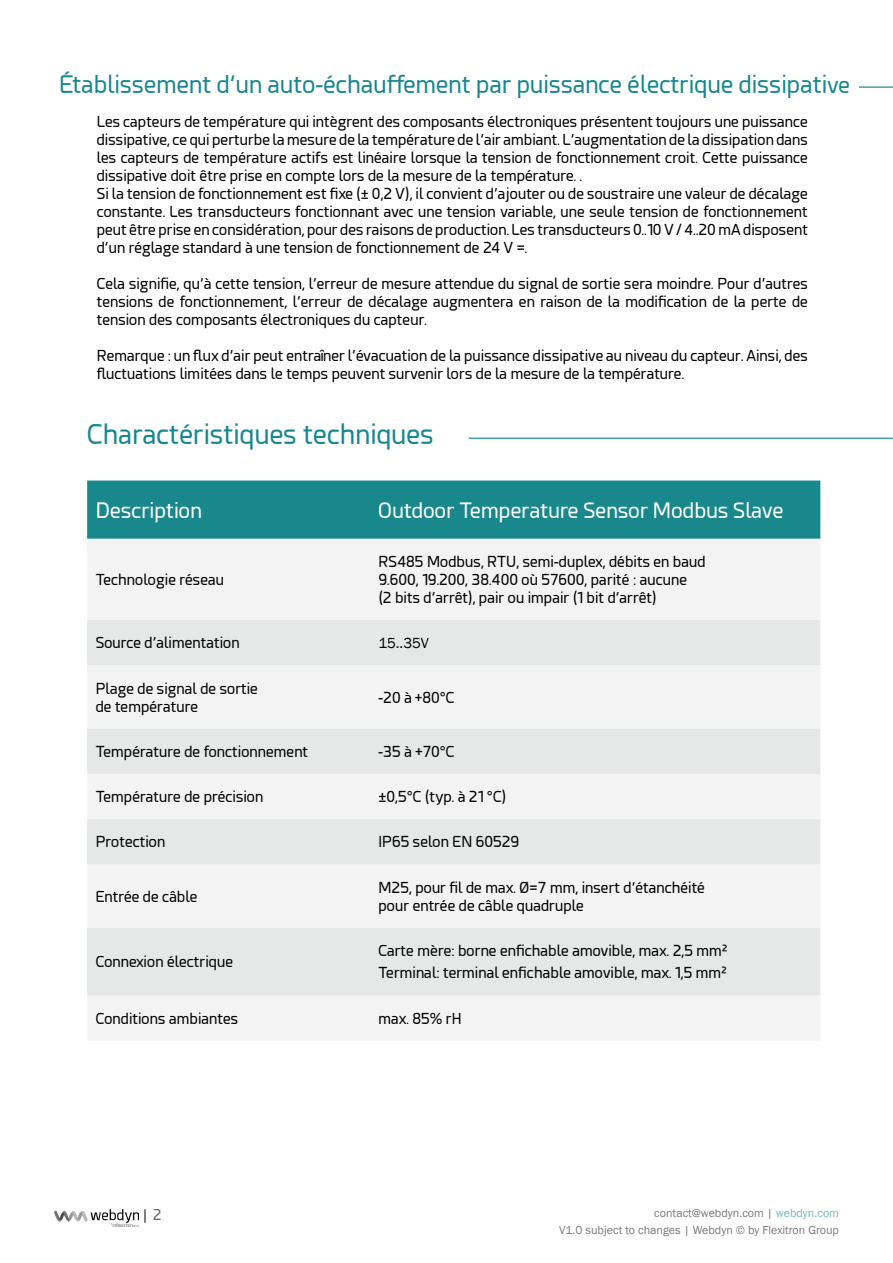
<style>
.page{position:relative;width:893px;height:1263px;background:#fff}
.page>*{position:absolute;margin:0;border:0;box-sizing:border-box;transform-origin:0 0}
.t1{font:27px "Esphimere";color:#18888e}
.t2{font:24px "Esphimere";color:#18888e}
.t3{font:21px "Esphimere";color:#fff}
.Tabla_título{font:15px/18px "Esphimere";color:#000001}
.Tabla_título-2{font:15px "Franklin Gothic";color:#000001}
.t4{font:15px "Esphimere";color:#000002}
.t5{font:12px/16.5px "Franklin Gothic";color:#231f20;text-align:right}
.s1{font-size:22.5px}
.s2{color:#18888d}
</style>
<div class="page">
<svg style="left:145px;top:1209px;width:1px;height:14px"></svg>
<img style="left:54px;top:1209px;width:85px;height:17px">
<hr style="left:469px;top:438px;width:424px;height:1px;background:#06868f">
<div style="left:87px;top:480px;width:733px;height:59px;background:#18888d"></div>
<div style="left:87px;top:539px;width:733px;height:501px;background:#f3f3f3"></div>
<div style="left:87px;top:620px;width:733px;height:45px;background:#e5e8e7"></div>
<div style="left:87px;top:729px;width:733px;height:45px;background:#e5e8e7"></div>
<div style="left:87px;top:819px;width:733px;height:45px;background:#e5e8e7"></div>
<div style="left:87px;top:928px;width:733px;height:67px;background:#e5e8e7"></div>
<hr style="left:859px;top:87px;width:34px;height:1px;background:#06868f">
<p class="t2" style="left:60px;top:71px;width:792px">Établissement d’un auto-échauffement par puissance électrique dissipati<span class="s1">ve</span></p>
<p class="Tabla_título" style="left:97px;top:113px;width:713px;text-align:justify">Les capteurs de température qui intègrent des composants électroniques présentent toujours une puissance dissipative, ce qui perturbe la mesure de la température de l’air ambiant. L’augmentation de la dissipation dans les capteurs de température actifs est linéaire lorsque la tension de fonctionnement croit. Cette puissance dissipative doit être prise en compte lors de la mesure de la température. .</p>
<p class="Tabla_título" style="left:97px;top:185px;width:713px;text-align:justify">Si la tension de fonctionnement est fixe (± 0,2 V), il convient d’ajouter ou de soustraire une valeur de décalage constante. Les transducteurs fonctionnant avec une tension variable, une seule tension de fonctionnement peut être prise en considération, pour des raisons de production. Les transducteurs 0..10 V / 4..20 mA disposent d’un réglage standard à une tension de fonctionnement de 24 V =.</p>
<p class="Tabla_título" style="left:97px;top:275px;width:713px;text-align:justify">Cela signifie, qu’à cette tension, l’erreur de mesure attendue du signal de sortie sera moindre. Pour d’autres tensions de fonctionnement, l’erreur de décalage augmentera en raison de la modification de la perte de tension des composants électroniques du capteur.</p>
<p class="Tabla_título" style="left:97px;top:347px;width:713px">Remarque : un flux d’air peut entraîner l’évacuation de la puissance dissipative au niveau du capteur. Ainsi, des fluctuations limitées dans le temps peuvent survenir lors de la mesure de la température.</p>
<p class="t1" style="left:87px;top:419px;width:348px">Charactéristiques techniques</p>
<p class="t3" style="left:96px;top:498px;width:108px">Description</p>
<p class="t3" style="left:378px;top:498px;width:407px">Outdoor Temperature Sensor Modbus Slave</p>
<p class="Tabla_título" style="left:96px;top:571px;width:130px">Technologie réseau</p>
<p class="Tabla_título" style="left:378px;top:553px;width:329px">RS485 Modbus, RTU, semi-duplex, débits en baud<br>9.600, 19.200, 38.400 où 57600, parité : aucune<br>(2 bits d’arrêt), pair ou impair (1 bit d’arrêt)</p>
<p class="Tabla_título" style="left:96px;top:634px;width:145px">Source d’alimentation</p>
<p class="Tabla_título-2" style="left:378px;top:634px;width:52px">15..35V</p>
<p class="Tabla_título" style="left:96px;top:679px;width:164px">Plage de signal de sortie de température</p>
<p class="Tabla_título" style="left:378px;top:688px;width:78px">-20 à +80°C</p>
<p class="Tabla_título" style="left:96px;top:743px;width:214px">Température de fonctionnement</p>
<p class="Tabla_título" style="left:378px;top:743px;width:78px">-35 à +70°C</p>
<p class="Tabla_título" style="left:96px;top:788px;width:169px">Température de précision</p>
<p class="Tabla_título" style="left:378px;top:788px;width:129px">±0,5°C (typ. à 21 °C)</p>
<p class="Tabla_título" style="left:96px;top:833px;width:71px">Protection</p>
<p class="Tabla_título" style="left:378px;top:833px;width:142px">IP65 selon EN 60529</p>
<p class="Tabla_título" style="left:96px;top:887px;width:103px">Entrée de câble</p>
<p class="Tabla_título" style="left:378px;top:878px;width:328px">M25, pour fil de max. Ø=7 mm, insert d’étanchéité pour entrée de câble quadruple</p>
<p class="Tabla_título" style="left:96px;top:953px;width:139px">Connexion électrique</p>
<p class="Tabla_título" style="left:378px;top:942px;width:351px">Carte mère: borne enfichable amovible, max. 2,5 mm²</p>
<p class="Tabla_título" style="left:378px;top:964px;width:350px">Terminal: terminal enfichable amovible, max. 1,5 mm²</p>
<p class="Tabla_título" style="left:96px;top:1009px;width:144px">Conditions ambiantes</p>
<p class="Tabla_título" style="left:378px;top:1009px;width:85px">max. 85% rH</p>
<p class="t4" style="left:152px;top:1206px;width:10px">2</p>
<p class="t5" style="left:559px;top:1205px;width:281px">contact@webdyn.com | <span class="s2">webdyn.com<br></span>V1.0 subject to changes | Webdyn © by Flexitron Group</p>
</div>
